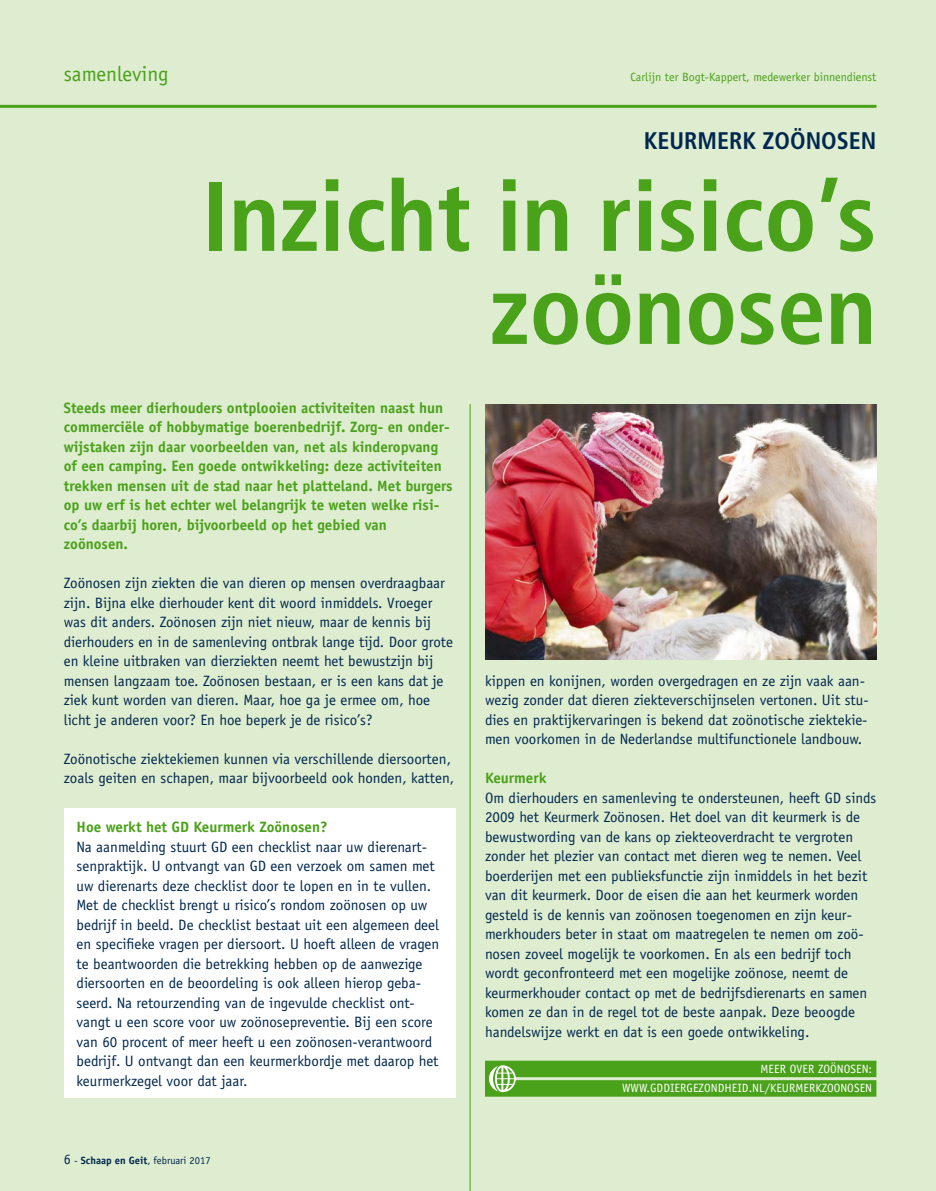
<style>
.page{position:relative;width:936px;height:1191px;background:#fff}
.page>*{position:absolute;margin:0;border:0;box-sizing:border-box;transform-origin:0 0}
.t1{font:700 condensed 97.5px/93px "Frutiger LT Std";color:#4aa11a;text-align:right}
.t2{font:700 condensed 24px "Frutiger LT Std";color:#00274e}
.t3{font:21px "Officina Sans Std";color:#4aa11a}
.t4{font:15px/19.5px "Officina Sans Std";color:#00274e}
.t5{font:700 15px/19.5px "Officina Sans Std";color:#4aa11a}
.t6{font:12px/19.5px "Officina Sans Std";letter-spacing:.005em;color:#fff;text-align:right}
.t7{font:12px "Officina Sans Std";color:#4aa11a}
.t8{font:10.5px "Officina Sans Std";color:#00274e}
.s1{font-weight:700;color:#4aa11a}
.s2{font-size:14.25px}
.s3{font-weight:700}
</style>
<div class="page">
<div style="left:0;top:0;width:935px;height:1191px;background:#deeccf"></div>
<hr style="left:0;top:105px;width:876px;height:3px;background:#4aa11a">
<img style="left:485px;top:404px;width:391px;height:255px">
<hr style="left:470px;top:404px;width:1px;height:787px;background:#4aa11a">
<div style="left:64px;top:808px;width:391px;height:289px;background:#fff"></div>
<div style="left:485px;top:1060px;width:391px;height:17px;background:#4aa11a"></div>
<div style="left:485px;top:1080px;width:391px;height:16px;background:#4aa11a"></div>
<div style="left:485px;top:1062px;width:29px;height:30px;background:#4aa11a"></div>
<svg style="left:489px;top:1065px;width:27px;height:27px"></svg>
<p class="t3" style="left:64px;top:62px;width:106px">samenleving</p>
<p class="t7" style="left:630px;top:70px;width:247px">Carlijn ter Bogt-Kappert, medewerker binnendienst</p>
<p class="t2" style="left:643px;top:127px;width:234px">KEURMERK ZOÖNOSEN</p>
<p class="t1" style="left:202px;top:171px;width:676px">Inzicht in risico’s zoönosen</p>
<p class="t5" style="left:64px;top:397px;width:390px">Steeds meer dierhouders ontplooien activiteiten naast hun commerciële of hobbymatige boerenbedrijf. Zorg- en onder&shy;wijstaken zijn daar voorbeelden van, net als kinderopvang of een camping. Een goede ontwikkeling: deze activiteiten trekken mensen uit de stad naar het platteland. Met burgers op uw erf is het echter wel belangrijk te weten welke risi&shy;co’s daarbij horen, bijvoorbeeld op het gebied van zoönosen.</p>
<p class="t4" style="left:64px;top:573px;width:391px">Zoönosen zijn ziekten die van dieren op mensen overdraagbaar zijn. Bijna elke dierhouder kent dit woord inmiddels. Vroeger was dit anders. Zoönosen zijn niet nieuw, maar de kennis bij dierhouders en in de samenleving ontbrak lange tijd. Door grote en kleine uitbraken van dierziekten neemt het bewustzijn bij mensen langzaam toe. Zoönosen bestaan, er is een kans dat je ziek kunt worden van dieren. Maar, hoe ga je ermee om, hoe licht je anderen voor? En hoe beperk je de risico’s?</p>
<p class="t4" style="left:64px;top:749px;width:392px">Zoönotische ziektekiemen kunnen via verschillende diersoorten, zoals geiten en schapen, maar bijvoorbeeld ook honden, katten,</p>
<p class="t4" style="left:77px;top:817px;width:364px"><span class="s1">Hoe werkt het GD Keurmerk Zoönosen?<br></span>Na aanmelding stuurt GD een checklist naar uw dierenart&shy;senpraktijk. U ontvangt van GD een verzoek om samen met uw dierenarts deze checklist door te lopen en in te vullen.<br>Met de checklist brengt u risico’s rondom zoönosen op uw bedrijf in beeld. De checklist bestaat uit een algemeen deel en specifieke vragen per diersoort. U hoeft alleen de vragen te beantwoorden die betrekking hebben op de aanwezige diersoorten en de beoordeling is ook alleen hierop geba&shy;seerd. Na retourzending van de ingevulde checklist ont&shy;vangt u een score voor uw zoönosepreventie. Bij een score van 60 procent of meer heeft u een zoönosen-verantwoord bedrijf. U ontvangt dan een keurmerkbordje met daarop het keurmerkzegel voor dat jaar.</p>
<p class="t8" style="left:64px;top:1154px;width:148px"><span class="s2">6</span> - <span class="s3">Schaap en Geit</span>, februari 2017</p>
<p class="t4" style="left:485px;top:671px;width:385px">kippen en konijnen, worden overgedragen en ze zijn vaak aan&shy;wezig zonder dat dieren ziekteverschijnselen vertonen. Uit stu&shy;dies en praktijkervaringen is bekend dat zoönotische ziektekie&shy;men voorkomen in de Nederlandse multifunctionele landbouw.</p>
<p class="t4" style="left:485px;top:768px;width:393px"><span class="s1">Keurmerk<br></span>Om dierhouders en samenleving te ondersteunen, heeft GD sinds 2009 het Keurmerk Zoönosen. Het doel van dit keurmerk is de bewustwording van de kans op ziekteoverdracht te vergroten zonder het plezier van contact met dieren weg te nemen. Veel boerderijen met een publieksfunctie zijn inmiddels in het bezit van dit keurmerk. Door de eisen die aan het keurmerk worden gesteld is de kennis van zoönosen toegenomen en zijn keur&shy;merkhouders beter in staat om maatregelen te nemen om zoö&shy;nosen zoveel mogelijk te voorkomen. En als een bedrijf toch wordt geconfronteerd met een mogelijke zoönose, neemt de keurmerkhouder contact op met de bedrijfsdierenarts en samen komen ze dan in de regel tot de beste aanpak. Deze beoogde handelswijze werkt en dat is een goede ontwikkeling.</p>
<p class="t6" style="left:622px;top:1059px;width:251px">MEER OVER ZOÖNOSEN:<br>WWW.GDDIERGEZONDHEID.NL/KEURMERKZOONOSEN</p>
</div>
